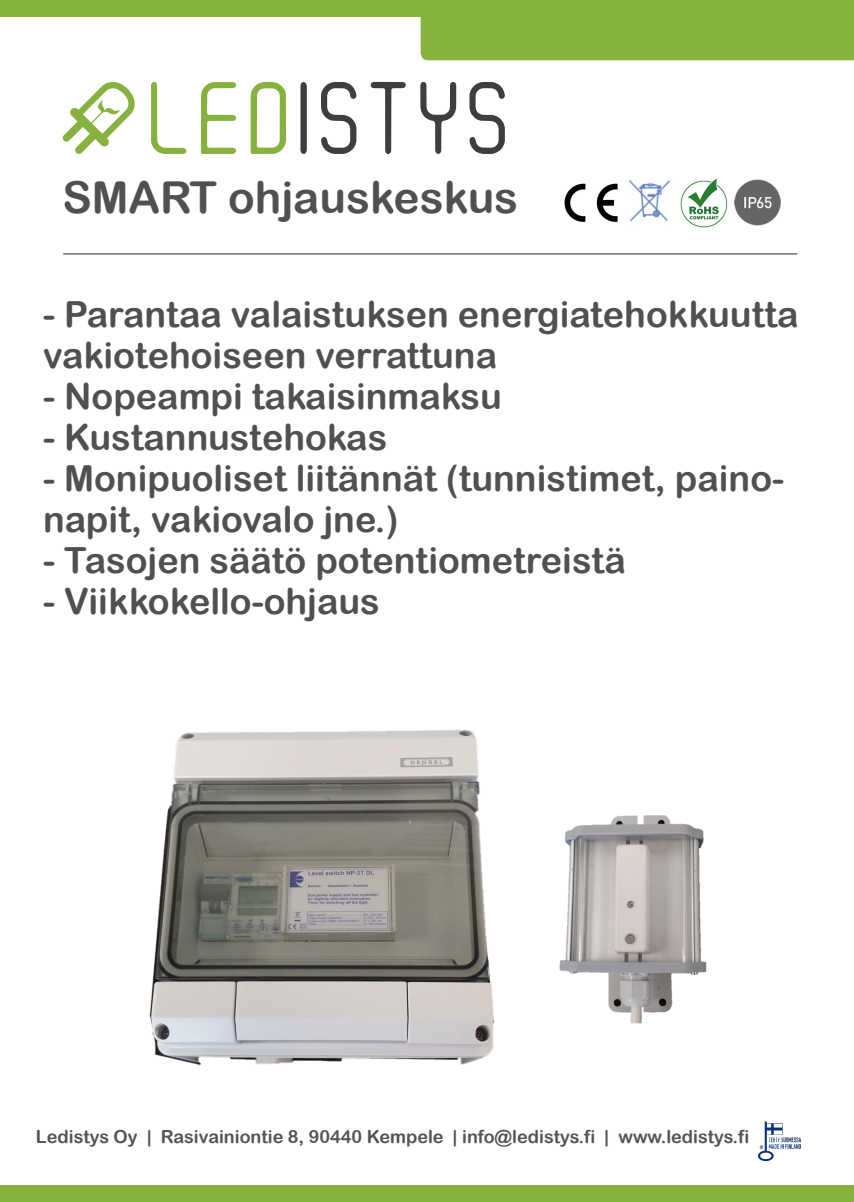
<style>
.page{position:relative;width:854px;height:1202px;background:#fff}
.page>*{position:absolute;margin:0;border:0;box-sizing:border-box;transform-origin:0 0}
.t1{font:44px "Arial Rounded MT Bold";color:#505052}
.t2{font:36px/41px "Arial Rounded MT Bold";color:#505052}
.t3{font:18px "Arial Rounded MT Bold";color:#535355}
</style>
<div class="page">
<div style="left:0;top:0;width:853px;height:17px;background:#88b23f"></div>
<div style="left:420px;top:17px;width:433px;height:43px;background:#88b23f"></div>
<div style="left:0;top:1185px;width:853px;height:17px;background:#88b23f"></div>
<img style="left:758px;top:1121px;width:42px;height:39px">
<svg style="left:62px;top:82px;width:73px;height:72px"></svg>
<svg style="left:151px;top:82px;width:35px;height:72px"></svg>
<svg style="left:201px;top:82px;width:35px;height:72px"></svg>
<svg style="left:250px;top:82px;width:36px;height:72px"></svg>
<svg style="left:300px;top:82px;width:7px;height:72px"></svg>
<svg style="left:321px;top:82px;width:35px;height:72px"></svg>
<svg style="left:370px;top:82px;width:35px;height:72px"></svg>
<svg style="left:420px;top:82px;width:36px;height:72px"></svg>
<svg style="left:469px;top:82px;width:35px;height:72px"></svg>
<hr style="left:63px;top:253px;width:734px;height:1px;background:#312f30">
<img style="left:564px;top:183px;width:54px;height:39px">
<img style="left:680px;top:178px;width:48px;height:50px">
<img style="left:629px;top:180px;width:42px;height:42px">
<img style="left:149px;top:729px;width:346px;height:337px">
<img style="left:559px;top:815px;width:148px;height:209px">
<img style="left:734px;top:179px;width:46px;height:47px">
<p class="t1" style="left:62px;top:172px;width:457px">SMART ohjauskeskus</p>
<p class="t2" style="left:43px;top:294px;width:756px">- Parantaa valaistuksen energiatehokkuutta vakiotehoiseen verrattuna</p>
<p class="t2" style="left:43px;top:376px;width:460px">- Nopeampi takaisinmaksu</p>
<p class="t2" style="left:43px;top:417px;width:345px">- Kustannustehokas</p>
<p class="t2" style="left:43px;top:458px;width:742px">- Monipuoliset liitännät (tunnistimet, paino&shy;napit, vakiovalo jne.)</p>
<p class="t2" style="left:43px;top:540px;width:584px">- Tasojen säätö potentiometreistä</p>
<p class="t2" style="left:43px;top:581px;width:338px">- Viikkokello-ohjaus</p>
<p class="t3" style="left:36px;top:1125px;width:714px">Ledistys Oy | Rasivainiontie 8, 90440 Kempele | info@ledistys.fi | www.ledistys.fi</p>
</div>
